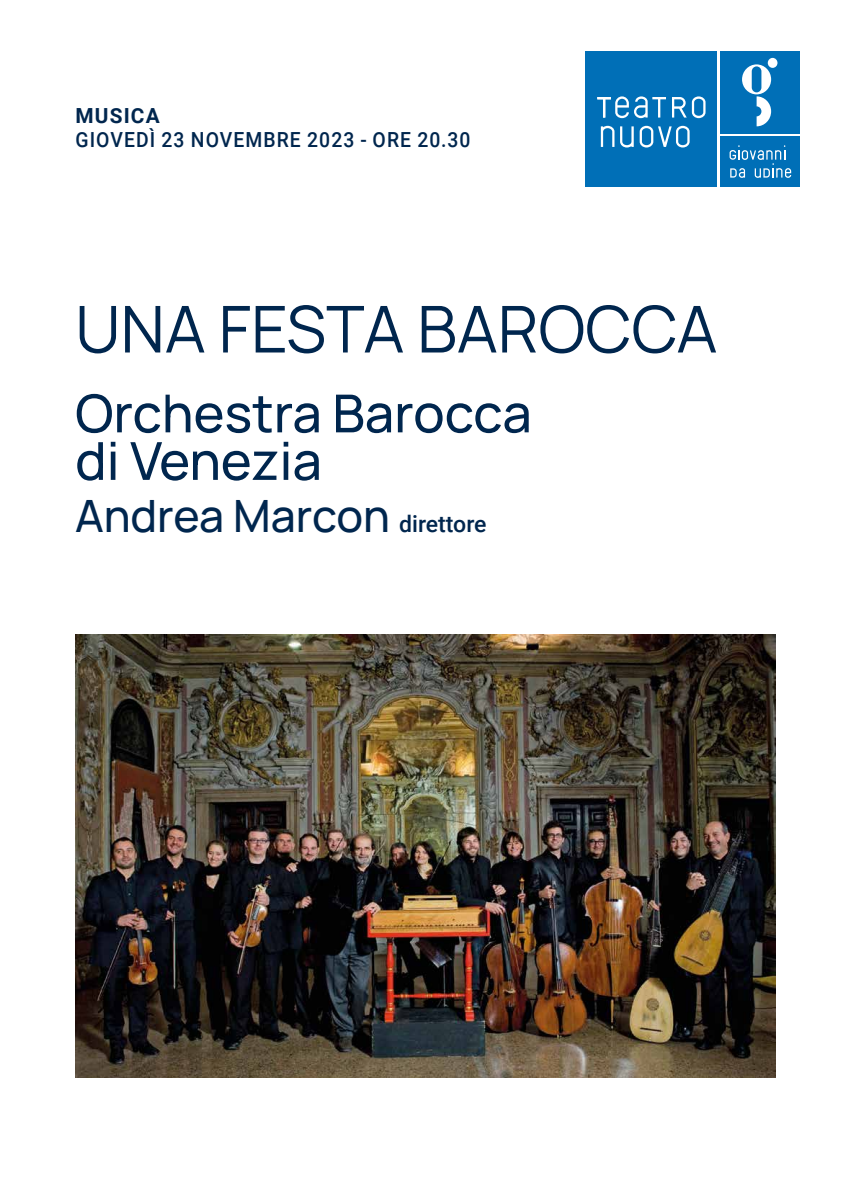
<style>
.page{position:relative;width:851px;height:1191px;background:#fff}
.page>*{position:absolute;margin:0;border:0;box-sizing:border-box;transform-origin:0 0}
.t1{font:64.6px "Manrope";color:#00264e}
.t2{font:500 52.4px/47.6px "Manrope";color:#00264e}
.t3{font:500 44.4px "Manrope";letter-spacing:-.005em;color:#00264e}
.t4{font:500 20.8px "Roboto";letter-spacing:.055em;color:#00264e;scale:.93 1}
.t5{font:700 20.8px "Roboto";letter-spacing:.055em;color:#00264e}
.s1{font-family:"Roboto";font-size:23px}
</style>
<div class="page">
<div style="left:585px;top:51px;width:132px;height:136px;background:#006fb7"></div>
<div style="left:720px;top:51px;width:79px;height:83px;background:#006fb7"></div>
<div style="left:720px;top:136px;width:79px;height:51px;background:#006fb7"></div>
<svg style="left:742px;top:64px;width:29px;height:62px"></svg>
<div style="left:767px;top:58px;width:10px;height:10px;background:#fff;border-radius:50%"></div>
<svg style="left:634px;top:96px;width:32px;height:22px"></svg>
<svg style="left:672px;top:96px;width:33px;height:22px"></svg>
<svg style="left:600px;top:126px;width:14px;height:21px"></svg>
<svg style="left:620px;top:126px;width:13px;height:21px"></svg>
<svg style="left:639px;top:126px;width:50px;height:21px"></svg>
<svg style="left:597px;top:96px;width:31px;height:22px"></svg>
<svg style="left:729px;top:145px;width:62px;height:33px"></svg>
<img style="left:75px;top:634px;width:700px;height:443px">
<p class="t5" style="left:75px;top:101px;width:86px">MUSICA</p>
<p class="t4" style="left:75px;top:125px;width:426px">GIOVEDÌ 23 NOVEMBRE 2023 - ORE 20.30</p>
<h1 class="t1" style="left:75px;top:284px;width:643px">UNA FESTA BAROCCA</h1>
<h2 class="t2" style="left:75px;top:387px;width:458px">Orchestra Barocca di Venezia</h2>
<h3 class="t3" style="left:75px;top:484px;width:413px">Andrea Marcon <span class="s1">direttore</span></h3>
</div>
